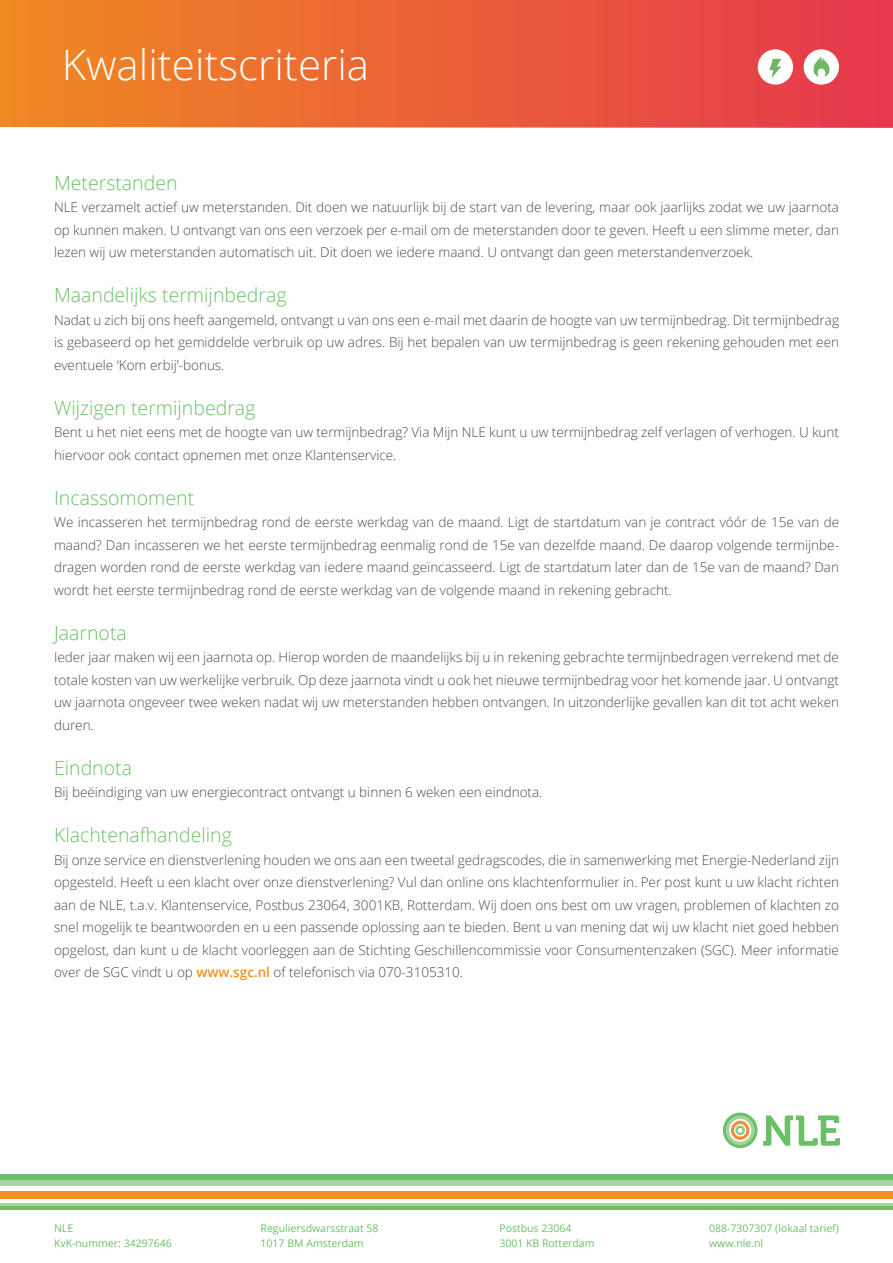
<style>
.page{position:relative;width:893px;height:1263px;background:#fff}
.page>*{position:absolute;margin:0;border:0;box-sizing:border-box;transform-origin:0 0}
.t1{font:300 42px "Open Sans";color:#fff}
.t2{font:300 19.5px "Open Sans";color:#6bc067}
.t3{font:300 13.5px/22.5px "Open Sans";color:#4b4c4d;text-align:justify}
.t4{font:10.5px "Open Sans";color:#6bc067}
.s1{font-weight:600;color:#f68e1e}
</style>
<div class="page">
<div style="left:0;top:0;width:893px;height:127px;background:linear-gradient(to right,#ef8922,#e5374d)"></div>
<div style="left:0;top:1174px;width:893px;height:6px;background:#6bc067"></div>
<div style="left:0;top:1180px;width:893px;height:6px;background:#a6d4a0"></div>
<div style="left:0;top:1191px;width:893px;height:8px;background:#f68e1e"></div>
<hr style="left:0;top:1203px;width:893px;height:3px;background:#a6d4a0">
<hr style="left:0;top:1206px;width:893px;height:4px;background:#6bc067">
<svg style="left:723px;top:1112px;width:34px;height:36px"></svg>
<svg style="left:763px;top:1115px;width:76px;height:31px"></svg>
<div style="left:758px;top:49px;width:35px;height:36px;background:#fff;border-radius:50%"></div>
<svg style="left:769px;top:59px;width:12px;height:19px"></svg>
<div style="left:804px;top:49px;width:35px;height:36px;background:#fff;border-radius:50%"></div>
<svg style="left:813px;top:56px;width:17px;height:21px"></svg>
<p class="t1" style="left:62px;top:36px;width:309px">Kwaliteitscriteria</p>
<p class="t2" style="left:54px;top:169px;width:125px">Meterstanden</p>
<p class="t3" style="left:54px;top:196px;width:787px">NLE verzamelt actief uw meterstanden. Dit doen we natuurlijk bij de start van de levering, maar ook jaarlijks zodat we uw jaarnota op kunnen maken. U ontvangt van ons een verzoek per e-mail om de meterstanden door te geven. Heeft u een slimme meter, dan lezen wij uw meterstanden automatisch uit. Dit doen we iedere maand. U ontvangt dan geen meterstandenverzoek.</p>
<p class="t2" style="left:54px;top:282px;width:234px">Maandelijks termijnbedrag</p>
<p class="t3" style="left:54px;top:308px;width:787px">Nadat u zich bij ons heeft aangemeld, ontvangt u van ons een e-mail met daarin de hoogte van uw termijnbedrag. Dit termijnbedrag is gebaseerd op het gemiddelde verbruik op uw adres. Bij het bepalen van uw termijnbedrag is geen rekening gehouden met een eventuele ‘Kom erbij’-bonus.</p>
<p class="t2" style="left:54px;top:394px;width:203px">Wijzigen termijnbedrag</p>
<p class="t3" style="left:54px;top:421px;width:787px">Bent u het niet eens met de hoogte van uw termijnbedrag? Via Mijn NLE kunt u uw termijnbedrag zelf verlagen of verhogen. U kunt hiervoor ook contact opnemen met onze Klantenservice.</p>
<p class="t2" style="left:54px;top:484px;width:142px">Incassomoment</p>
<p class="t3" style="left:54px;top:511px;width:787px">We incasseren het termijnbedrag rond de eerste werkdag van de maand. Ligt de startdatum van je contract vóór de 15e van de maand? Dan incasseren we het eerste termijnbedrag eenmalig rond de 15e van dezelfde maand. De daarop volgende termijnbe&shy;dragen worden rond de eerste werkdag van iedere maand geïncasseerd. Ligt de startdatum later dan de 15e van de maand? Dan wordt het eerste termijnbedrag rond de eerste werkdag van de volgende maand in rekening gebracht.</p>
<p class="t2" style="left:54px;top:619px;width:74px">Jaarnota</p>
<p class="t3" style="left:54px;top:646px;width:787px">Ieder jaar maken wij een jaarnota op. Hierop worden de maandelijks bij u in rekening gebrachte termijnbedragen verrekend met de totale kosten van uw werkelijke verbruik. Op deze jaarnota vindt u ook het nieuwe termijnbedrag voor het komende jaar. U ontvangt uw jaarnota ongeveer twee weken nadat wij uw meterstanden hebben ontvangen. In uitzonderlijke gevallen kan dit tot acht weken duren.</p>
<p class="t2" style="left:54px;top:754px;width:80px">Eindnota</p>
<p class="t3" style="left:54px;top:781px;width:490px">Bij beëindiging van uw energiecontract ontvangt u binnen 6 weken een eindnota.</p>
<p class="t2" style="left:54px;top:822px;width:179px">Klachtenafhandeling</p>
<p class="t3" style="left:54px;top:848px;width:787px">Bij onze service en dienstverlening houden we ons aan een tweetal gedragscodes, die in samenwerking met Energie-Nederland zijn opgesteld. Heeft u een klacht over onze dienstverlening? Vul dan online ons klachtenformulier in. Per post kunt u uw klacht richten aan de NLE, t.a.v. Klantenservice, Postbus 23064, 3001KB, Rotterdam. Wij doen ons best om uw vragen, problemen of klachten zo snel mogelijk te beantwoorden en u een passende oplossing aan te bieden. Bent u van mening dat wij uw klacht niet goed hebben opgelost, dan kunt u de klacht voorleggen aan de Stichting Geschillencommissie voor Consumentenzaken (SGC). Meer informatie over de SGC vindt u op <span class="s1">www.sgc.nl</span> of telefonisch via 070-3105310.</p>
<p class="t4" style="left:54px;top:1221px;width:21px">NLE</p>
<p class="t4" style="left:54px;top:1236px;width:119px">KvK-nummer: 34297646</p>
<p class="t4" style="left:261px;top:1221px;width:119px">Reguliersdwarsstraat 58</p>
<p class="t4" style="left:261px;top:1236px;width:105px">1017 BM Amsterdam</p>
<p class="t4" style="left:499px;top:1221px;width:74px">Postbus 23064</p>
<p class="t4" style="left:499px;top:1236px;width:97px">3001 KB Rotterdam</p>
<p class="t4" style="left:709px;top:1221px;width:131px">088-7307307 (lokaal tarief)</p>
<p class="t4" style="left:709px;top:1236px;width:56px">www.nle.nl</p>
</div>
